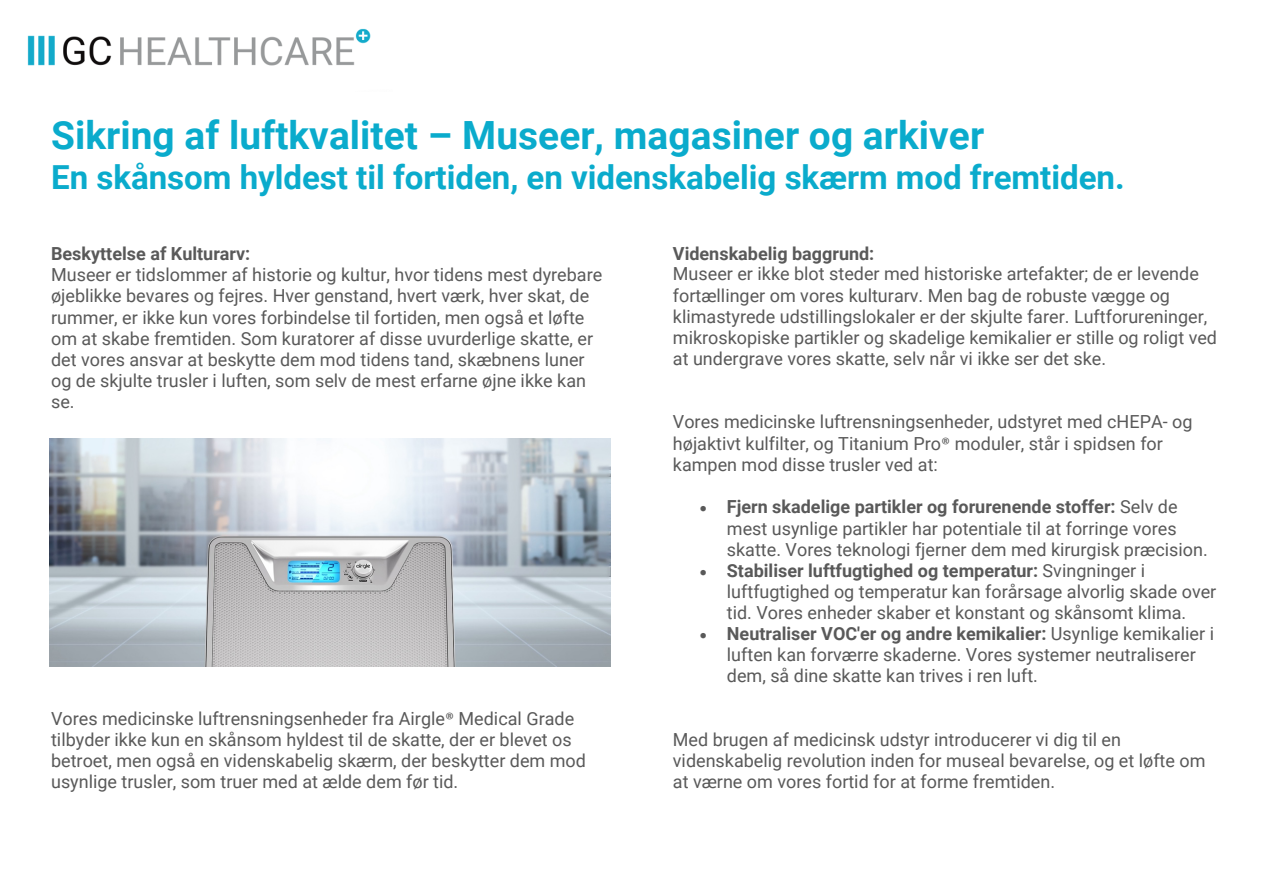
<style>
.page{position:relative;width:1263px;height:893px;background:#fff}
.page>*{position:absolute;margin:0;border:0;box-sizing:border-box;transform-origin:0 0}
.t1{font:700 38.85px "Roboto";color:#0aabcc}
.t2{font:700 33.15px "Roboto";color:#0aabcc}
.t3{font:18px/21.1px "Roboto";color:#595959}
.t4{font:700 18px "Roboto";color:#595959}
.s1{font-family:"Calibri"}
.s2{font-weight:700}
</style>
<div class="page">
<img style="left:27px;top:28px;width:344px;height:38px">
<img style="left:50px;top:438px;width:561px;height:229px">
<h1 class="t1" style="left:51px;top:113px;width:935px">Sikring af luftkvalitet – Museer, magasiner og arkiver</h1>
<h2 class="t2" style="left:51px;top:158px;width:1075px">En skånsom hyldest til fortiden, en videnskabelig skærm mod fremtiden.</h2>
<p class="t4" style="left:51px;top:244px;width:201px">Beskyttelse af Kulturarv:</p>
<p class="t3" style="left:51px;top:264px;width:553px">Museer er tidslommer af historie og kultur, hvor tidens mest dyrebare øjeblikke bevares og fejres. Hver genstand, hvert værk, hver skat, de rummer, er ikke kun vores forbindelse til fortiden, men også et løfte om at skabe fremtiden. Som kuratorer af disse uvurderlige skatte, er det vores ansvar at beskytte dem mod tidens tand, skæbnens luner og de skjulte trusler i luften, som selv de mest erfarne øjne ikke kan se.</p>
<p class="t3" style="left:51px;top:708px;width:536px">Vores medicinske luftrensningsenheder fra Airgle<span class="s1">®</span> Medical Grade tilbyder ikke kun en skånsom hyldest til de skatte, der er blevet os betroet, men også en videnskabelig skærm, der beskytter dem mod usynlige trusler, som truer med at ælde dem før tid.</p>
<p class="t4" style="left:673px;top:243px;width:203px">Videnskabelig baggrund:</p>
<p class="t3" style="left:673px;top:264px;width:546px">Museer er ikke blot steder med historiske artefakter; de er levende fortællinger om vores kulturarv. Men bag de robuste vægge og klimastyrede udstillingslokaler er der skjulte farer. Luftforureninger, mikroskopiske partikler og skadelige kemikalier er stille og roligt ved at undergrave vores skatte, selv når vi ikke ser det ske.</p>
<p class="t3" style="left:673px;top:411px;width:521px;line-height:21.6px">Vores medicinske luftrensningsenheder, udstyret med cHEPA- og højaktivt kulfilter, og Titanium Pro<span class="s1">®</span> moduler, står i spidsen for kampen mod disse trusler ved at:</p>
<p class="t3" style="left:727px;top:497px;width:482px;text-indent:-27px">• <span class="s2">Fjern skadelige partikler og forurenende stoffer:</span> Selv de mest usynlige partikler har potentiale til at forringe vores skatte. Vores teknologi fjerner dem med kirurgisk præcision.</p>
<p class="t3" style="left:727px;top:560px;width:491px;text-indent:-27px">• <span class="s2">Stabiliser luftfugtighed og temperatur:</span> Svingninger i luftfugtighed og temperatur kan forårsage alvorlig skade over tid. Vores enheder skaber et konstant og skånsomt klima.</p>
<p class="t3" style="left:727px;top:623px;width:489px;text-indent:-27px">• <span class="s2">Neutraliser VOC'er og andre kemikalier:</span> Usynlige kemikalier i luften kan forværre skaderne. Vores systemer neutraliserer dem, så dine skatte kan trives i ren luft.</p>
<p class="t3" style="left:673px;top:729px;width:534px">Med brugen af medicinsk udstyr introducerer vi dig til en videnskabelig revolution inden for museal bevarelse, og et løfte om at værne om vores fortid for at forme fremtiden.</p>
</div>
